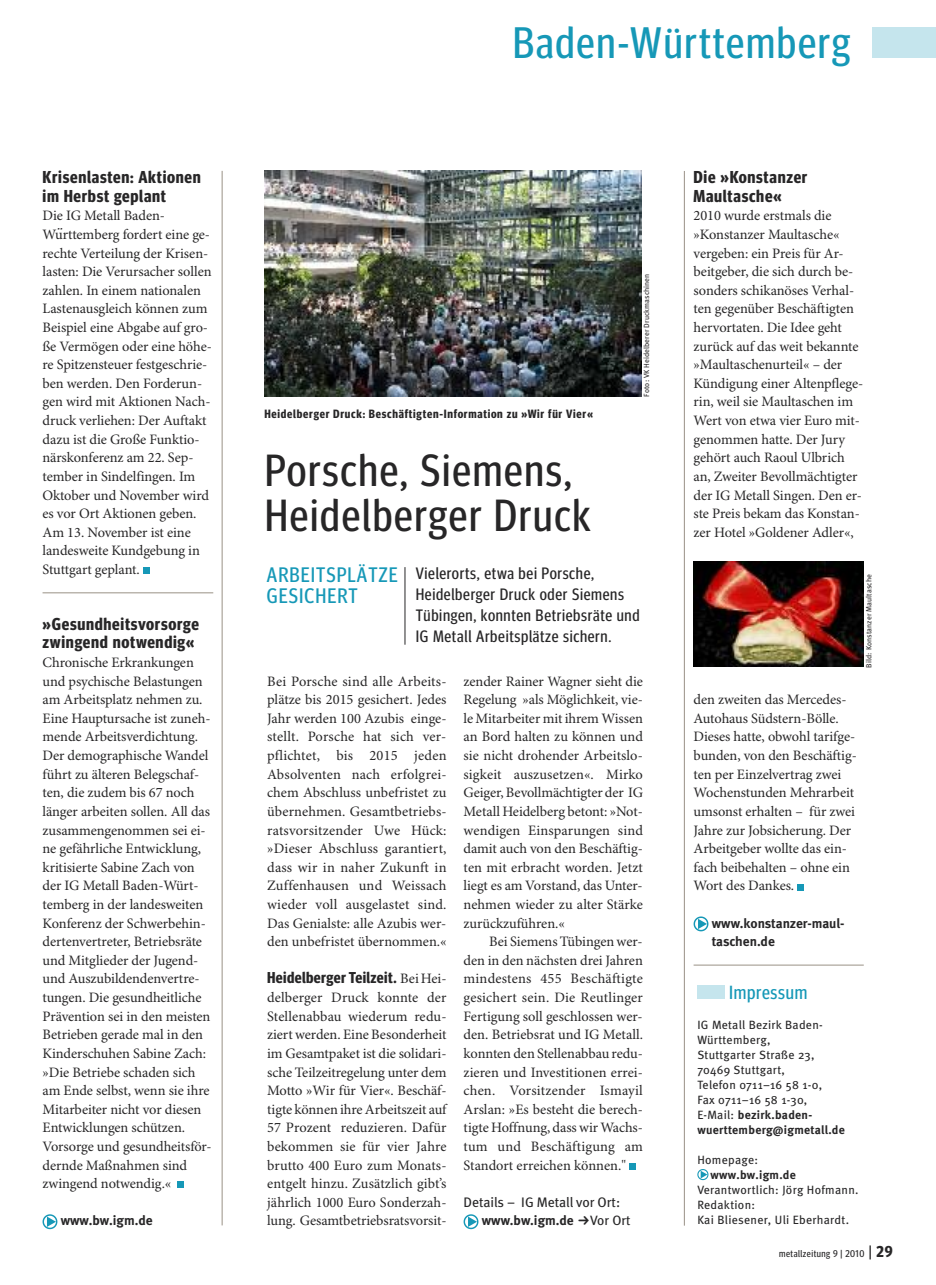
<style>
.page{position:relative;width:936px;height:1285px;background:#fff}
.page>*{position:absolute;margin:0;border:0;box-sizing:border-box;transform-origin:0 0}
.t1{font:45px/45px "Meta Headline Cond OT";letter-spacing:.04em;color:#272627}
.t2{font:44.1px "Meta Headline Cond OT";letter-spacing:.04em;color:#1698b7}
.t3{font:21px/21px "Meta Headline Cond OT";letter-spacing:.05em;color:#1698b7}
.t4{font:19.05px "Meta Headline Cond OT";letter-spacing:.04em;color:#1698b7}
.t5{font:700 17.25px/18.6px "Meta Headline Cond OT";letter-spacing:.04em;color:#272627}
.t6{font:16.5px/21px "Meta Headline Cond OT";letter-spacing:.04em;color:#272627}
.t7{font:700 15.75px "Meta Headline Cond OT";letter-spacing:.025em;color:#272627}
.t8{font:14.4px/18.6px "Minion Pro";letter-spacing:-.005em;color:#272627}
.t9{font:13.8px "Meta";letter-spacing:-.005em;color:#272627}
.t10{font:700 13.5px/18.6px "Meta";color:#272627}
.t11{font:12px/15px "Meta";letter-spacing:.025em;color:#272627}
.t12{font:700 12px "Meta Headline Cond OT";letter-spacing:.06em;color:#272627}
.t13{font:700 12px "Meta";letter-spacing:.025em;color:#272627}
.t14{font:9.75px "Meta Headline Cond OT";letter-spacing:.05em;color:#272627}
.t15{font:7.5px "Meta";letter-spacing:.015em;color:#272627}
.s1{font-family:"DejaVu Sans Mono";font-style:italic}
.s2{font-family:"Minion Pro";font-weight:400;font-size:14.4px}
.s3{font-weight:400}
.s4{font-weight:700}
.s5{font-size:15.75px}
.s6{font-weight:700;font-size:15.75px}
</style>
<div class="page">
<div style="left:872px;top:28px;width:63px;height:30px;background:#c5e5ed"></div>
<svg style="left:697px;top:1169px;width:11px;height:10px"></svg>
<div style="left:697px;top:985px;width:28px;height:13px;background:#c5e5ed"></div>
<hr style="left:684px;top:171px;width:1px;height:1054px;background:#999186">
<hr style="left:693px;top:964px;width:170px;height:1px;background:#999186">
<svg style="left:693px;top:916px;width:15px;height:15px"></svg>
<div style="left:797px;top:883px;width:6px;height:7px;background:#1698b7"></div>
<hr style="left:222px;top:171px;width:1px;height:1054px;background:#999186">
<hr style="left:43px;top:592px;width:170px;height:1px;background:#999186">
<svg style="left:178px;top:1181px;width:6px;height:6px"></svg>
<div style="left:143px;top:567px;width:6px;height:7px;background:#1698b7"></div>
<svg style="left:43px;top:1214px;width:14px;height:14px"></svg>
<img style="left:693px;top:561px;width:170px;height:105px">
<img style="left:264px;top:171px;width:377px;height:225px">
<hr style="left:404px;top:567px;width:1px;height:77px;background:#272627">
<svg style="left:463px;top:1214px;width:15px;height:14px"></svg>
<div style="left:629px;top:1162px;width:6px;height:7px;background:#1698b7"></div>
<p class="t5" style="left:43px;top:169px;width:160px">Krisenlasten: Aktionen im Herbst geplant</p>
<p class="t8" style="left:43px;top:208px;width:171px">Die IG Metall Baden-<br>W<span class="s1">̈</span>urttemberg fordert eine ge&shy;rechte Verteilung der Krisen&shy;lasten: Die Verursacher sollen zahlen. In einem nationalen<br>Lastenausgleich können zum<br>Beispiel eine Abgabe auf gro&shy;ße Vermögen oder eine höhe&shy;re Spitzensteuer festgeschrie&shy;ben werden. Den Forderun&shy;gen wird mit Aktionen Nach&shy;druck verliehen: Der Auftakt dazu ist die Große Funktio&shy;närskonferenz am 22. Sep&shy;tember in Sindelfingen. Im<br>Oktober und November wird es vor Ort Aktionen geben.<br>Am 13. November ist eine landesweite Kundgebung in<br>Stuttgart geplant.</p>
<p class="t5" style="left:43px;top:616px;width:158px">»Gesundheitsvorsorge zwingend notwendig«</p>
<p class="t8" style="left:43px;top:654px;width:171px">Chronische Erkrankungen und psychische Belastungen am Arbeitsplatz nehmen zu.<br>Eine Hauptursache ist zuneh&shy;mende Arbeitsverdichtung.<br>Der demographische Wandel führt zu älteren Belegschaf&shy;ten, die zudem bis 67 noch länger arbeiten sollen. All das zusammengenommen sei ei&shy;ne gefährliche Entwicklung, kritisierte Sabine Zach von der IG Metall Baden-Würt&shy;temberg in der landesweiten<br>Konferenz der Schwerbehin&shy;dertenvertreter, Betriebsräte und Mitglieder der Jugend&shy;und Auszubildendenvertre&shy;tungen. Die gesundheitliche<br>Prävention sei in den meisten<br>Betrieben gerade mal in den<br>Kinderschuhen Sabine Zach: »Die Betriebe schaden sich am Ende selbst, wenn sie ihre<br>Mitarbeiter nicht vor diesen<br>Entwicklungen schützen.<br>Vorsorge und gesundheitsför&shy;dernde Maßnahmen sind zwingend notwendig.«</p>
<p class="t10" style="left:61px;top:1212px;width:93px">www.bw.igm.de</p>
<h2 class="t2" style="left:513px;top:28px;width:338px">Baden-Württemberg</h2>
<p class="t12" style="left:264px;top:409px;width:330px">Heidelberger Druck: Beschäftigten-Information zu »Wir für Vier«</p>
<h1 class="t1" style="left:265px;top:451px;width:327px">Porsche, Siemens,<br>Heidelberger Druck</h1>
<p class="t15" style="left:644px;top:396px;width:124px;rotate:-90deg">Foto: VK Heidelberer Druckmaschinen</p>
<h3 class="t3" style="left:267px;top:565px;width:132px">ARBEITSPLÄTZE<br>GESICHERT</h3>
<p class="t6" style="left:416px;top:564px;width:225px">Vielerorts, etwa bei Porsche, Heidelberger Druck oder Siemens Tübingen, konnten Betriebsräte und IG Metall Arbeitsplätze sichern.</p>
<p class="t8" style="left:267px;top:673px;width:181px;text-align:justify">Bei Porsche sind alle Arbeits&shy;plätze bis 2015 gesichert. Jedes Jahr werden 100 Azubis einge&shy;stellt. Porsche hat sich ver&shy;pflichtet, bis 2015 jeden Absolventen nach erfolgrei&shy;chem Abschluss unbefristet zu übernehmen. Gesamtbetriebs&shy;ratsvorsitzender Uwe Hück: »Dieser Abschluss garantiert, dass wir in naher Zukunft in Zuffenhausen und Weissach wieder voll ausgelastet sind.<br>Das Genialste: alle Azubis wer&shy;den unbefristet übernommen.«</p>
<p class="t7" style="left:267px;top:972px;width:181px">Heidelberger Teilzeit. <span class="s2">BeiHei-</span></p>
<p class="t8" style="left:267px;top:989px;width:181px;text-align:justify">delberger Druck konnte der Stellenabbau wiederum redu&shy;ziert werden. Eine Besonderheit im Gesamtpaket ist die solidari&shy;sche Teilzeitregelung unter dem Motto »Wir für Vier«. Beschäf&shy;tigte können ihreArbeitszeit auf 57 Prozent reduzieren. Dafür bekommen sie für vier Jahre brutto 400 Euro zum Monats&shy;entgelt hinzu. Zusätzlich gibt’s jährlich 1000 Euro Sonderzah&shy;lung. Gesamtbetriebsratsvorsit-</p>
<p class="t8" style="left:463px;top:673px;width:181px;text-align:justify">zender Rainer Wagner sieht die Regelung »als Möglichkeit, vie&shy;le Mitarbeiter mit ihrem Wissen an Bord halten zu können und sie nicht drohender Arbeitslo&shy;sigkeit auszusetzen«. Mirko Geiger,Bevollmächtigter der IG Metall Heidelberg betont: »Not&shy;wendigen Einsparungen sind damit auch von den Beschäftig&shy;ten mit erbracht worden. Jetzt liegt es am Vorstand, das Unter&shy;nehmen wieder zu alter Stärke zurückzuführen.«</p>
<p class="t8" style="left:463px;top:933px;width:181px;text-align:justify;text-indent:26px">Bei Siemens Tübingen wer&shy;den in den nächsten drei Jahren mindestens 455 Beschäftigte gesichert sein. Die Reutlinger Fertigung soll geschlossen wer&shy;den. Betriebsrat und IG Metall. konnten den Stellenabbau redu&shy;zieren und Investitionen errei&shy;chen. Vorsitzender Ismayil Arslan: »Es besteht die berech&shy;tigte Hoffnung, dass wir Wachs&shy;tum und Beschäftigung am Standort erreichen können."</p>
<p class="t9" style="left:463px;top:1196px;width:158px">Details – IG Metall vor Ort:</p>
<p class="t10" style="left:482px;top:1212px;width:150px">www.bw.igm.de <span class="s3">Vor Ort</span></p>
<p class="t5" style="left:693px;top:169px;width:115px">Die »Konstanzer<br>Maultasche«</p>
<p class="t8" style="left:693px;top:208px;width:171px">2010 wurde erstmals die »Konstanzer Maultasche« vergeben: ein Preis für Ar&shy;beitgeber, die sich durch be&shy;sonders schikanöses Verhal&shy;ten gegenüber Beschäftigten hervortaten. Die Idee geht zurück auf das weit bekannte »Maultaschenurteil« – der<br>Kündigung einer Altenpflege&shy;rin, weil sie Maultaschen im<br>Wert von etwa vier Euro mit&shy;genommen hatte. Der Jury gehört auch Raoul Ulbrich an, Zweiter Bevollmächtigter der IG Metall Singen. Den er&shy;ste Preis bekam das Konstan&shy;zer Hotel »Goldener Adler«,</p>
<p class="t15" style="left:866px;top:667px;width:95px;rotate:-90deg">Bild: Konstanzer Maultasche</p>
<p class="t8" style="left:693px;top:691px;width:165px">den zweiten das Mercedes-<br>Autohaus Südstern-Bölle.<br>Dieses hatte, obwohl tarifge&shy;bunden, von den Beschäftig&shy;ten per Einzelvertrag zwei<br>Wochenstunden Mehrarbeit umsonst erhalten – für zwei<br>Jahre zur Jobsicherung. Der<br>Arbeitgeber wollte das ein&shy;fach beibehalten – ohne ein<br>Wort des Dankes.</p>
<p class="t10" style="left:711px;top:914px;width:134px">www.konstanzer-maul&shy;taschen.de</p>
<h3 class="t4" style="left:729px;top:985px;width:80px">Impressum</h3>
<p class="t11" style="left:697px;top:1017px;width:149px">IG Metall Bezirk Baden-<br>Württemberg,<br>Stuttgarter Straße 23,<br>70469 Stuttgart,<br>Telefon 0711–16 58 1-0,<br>Fax 0711–16 58 1-30,<br>E-Mail: <span class="s4">bezirk.baden&shy;wuerttemberg@igmetall.de</span></p>
<p class="t11" style="left:697px;top:1152px;width:62px">Homepage:</p>
<p class="t13" style="left:710px;top:1170px;width:87px">www.bw.igm.de</p>
<p class="t11" style="left:697px;top:1182px;width:163px">Verantwortlich: Jörg Hofmann.<br>Redaktion:<br>Kai Bliesener, Uli Eberhardt.</p>
<p class="t14" style="left:779px;top:1249px;width:115px">metallzeitung 9 | 2010 <span class="s5">|</span> <span class="s6">29</span></p>
</div>
